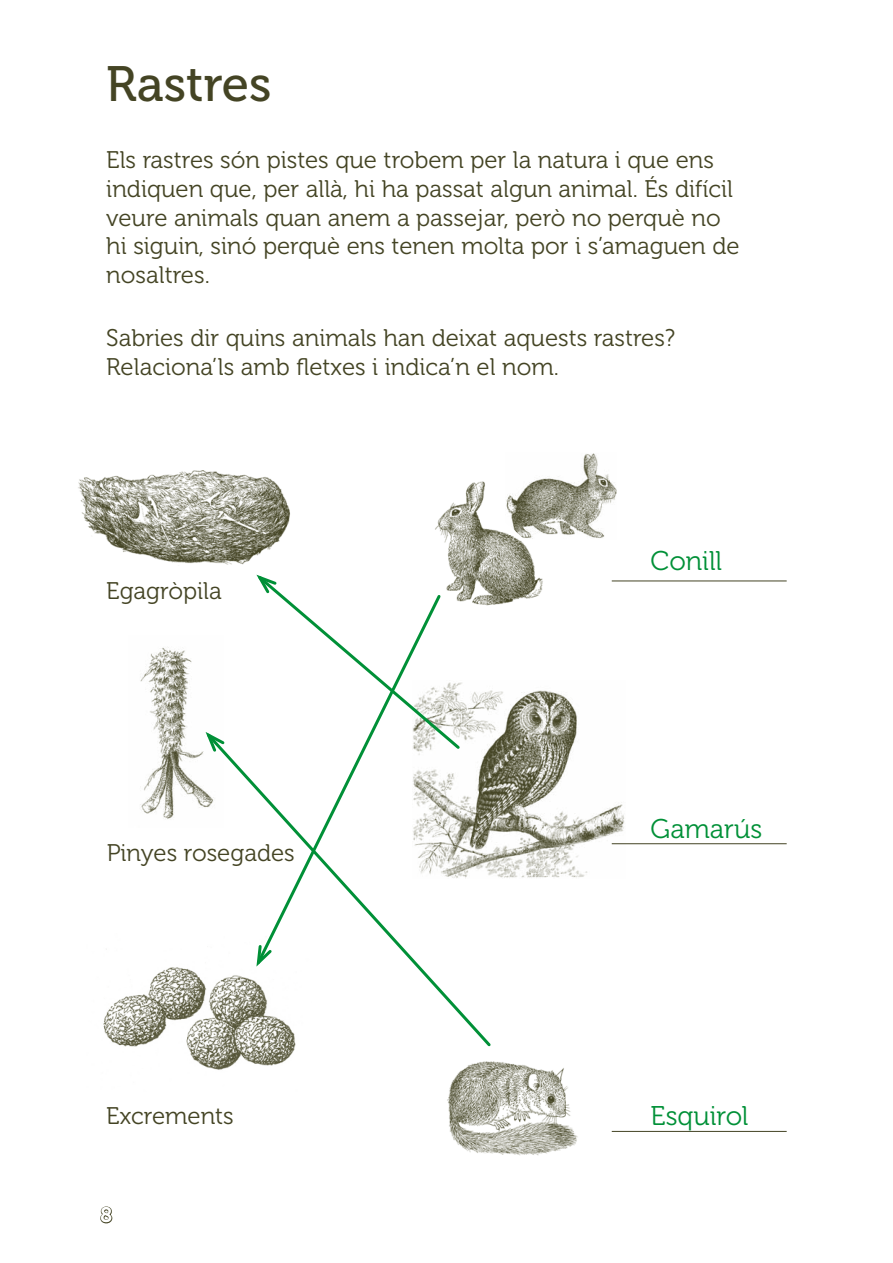
<style>
.page{position:relative;width:893px;height:1263px;background:#fff}
.page>*{position:absolute;margin:0;border:0;box-sizing:border-box;transform-origin:0 0}
.t1{font:49.5px "Museo 500";color:#444424}
.t2{font:27px "Museo 300";color:#009037}
.t3{font:24px/28.8px "Museo 300";color:#444424}
.t4{font:21px "Museo 700";color:#fff}
</style>
<div class="page">
<svg style="left:100px;top:1206px;width:13px;height:18px"></svg>
<img style="left:78px;top:470px;width:212px;height:95px">
<img style="left:435px;top:481px;width:108px;height:125px">
<img style="left:505px;top:453px;width:112px;height:86px">
<img style="left:462px;top:690px;width:163px;height:188px">
<hr style="left:612px;top:581px;width:175px;height:1px;background:#444424">
<hr style="left:612px;top:843px;width:175px;height:1px;background:#444424">
<hr style="left:612px;top:1131px;width:175px;height:1px;background:#444424">
<img style="left:140px;top:647px;width:64px;height:172px">
<img style="left:447px;top:1061px;width:131px;height:95px">
<img style="left:103px;top:949px;width:192px;height:121px">
<svg style="left:256px;top:572px;width:206px;height:159px"></svg>
<svg style="left:256px;top:592px;width:187px;height:139px"></svg>
<svg style="left:204px;top:731px;width:289px;height:318px"></svg>
<svg style="left:203px;top:729px;width:24px;height:25px"></svg>
<h1 class="t1" style="left:106px;top:57px;width:167px">Rastres</h1>
<p class="t3" style="left:106px;top:146px;width:635px">Els rastres són pistes que trobem per la natura i que ens indiquen que, per allà, hi ha passat algun animal. És difícil veure animals quan anem a passejar, però no perquè no hi siguin, sinó perquè ens tenen molta por i s’amaguen de nosaltres.</p>
<p class="t3" style="left:106px;top:324px;width:570px">Sabries dir quins animals han deixat aquests rastres?<br>Relaciona’ls amb fletxes i indica’n el nom.</p>
<p class="t3" style="left:106px;top:577px;width:117px">Egagròpila</p>
<p class="t3" style="left:107px;top:839px;width:190px">Pinyes rosegades</p>
<p class="t3" style="left:106px;top:1102px;width:129px">Excrements</p>
<p class="t4" style="left:100px;top:1203px;width:14px">8</p>
<p class="t2" style="left:651px;top:546px;width:73px">Conill</p>
<p class="t2" style="left:651px;top:814px;width:113px">Gamarús</p>
<p class="t2" style="left:651px;top:1101px;width:99px">Esquirol</p>
</div>
